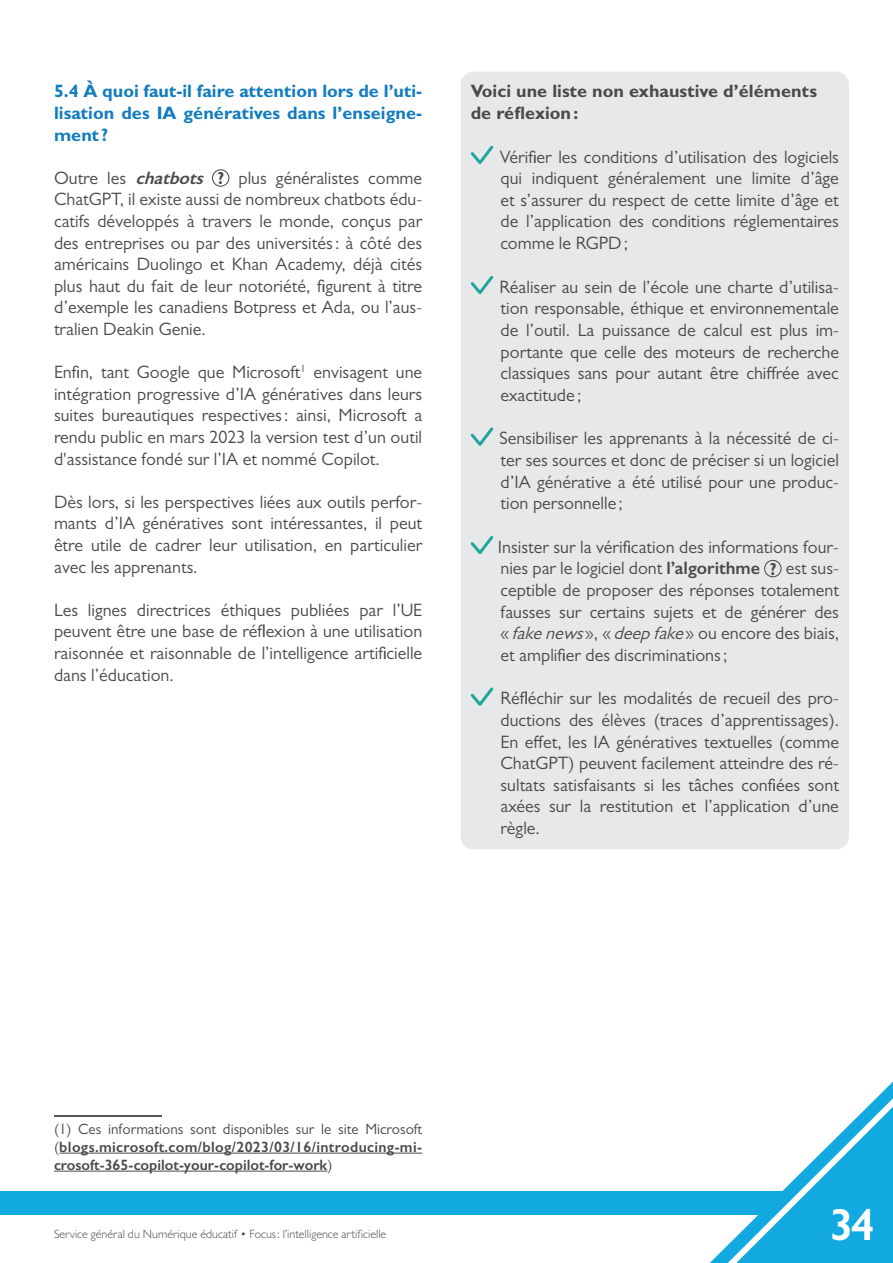
<style>
.page{position:relative;width:893px;height:1263px;background:#fff}
.page>*{position:absolute;margin:0;border:0;box-sizing:border-box;transform-origin:0 0}
.t1{font:600 45px "Gill Sans";color:#fff}
.Liste_à_puces_flèches{font:18px/21.6px "Gill Sans";color:#474b4c;text-align:justify}
.Sous_sous_titre{font:700 18px/21.6px "Gill Sans";color:#127cbf;text-align:justify}
.t2{font:700 18px/21.6px "Gill Sans";color:#474b4c}
.t3{font:700 17.4px "Gill Sans";color:#454a4b}
.Note_de_bas_de_page{font:600 15px/18px "Gill Sans";color:#474b4c;text-align:justify}
.t4{font:300 12px "Gill Sans";color:#474b4c}
.s1{font-weight:600;font-style:italic}
.s2{font-weight:600}
.s3{font-style:italic}
.s4{font-weight:400}
</style>
<div class="page">
<div style="left:0;top:1191px;width:893px;height:23px;background:#12a9e1"></div>
<svg style="left:702px;top:1081px;width:191px;height:182px"></svg>
<div style="left:461px;top:72px;width:388px;height:777px;background:#e6e8e9;border-radius:13px"></div>
<div style="left:212px;top:169px;width:17px;height:18px;border:1px solid #474b4c;border-radius:50%"></div>
<hr style="left:54px;top:1115px;width:108px;height:2px;background:#231f20">
<hr style="left:59px;top:1153px;width:363px;height:1px;background:#474b4c">
<hr style="left:54px;top:1171px;width:273px;height:1px;background:#474b4c">
<svg style="left:470px;top:145px;width:24px;height:19px"></svg>
<svg style="left:470px;top:275px;width:24px;height:20px"></svg>
<svg style="left:470px;top:427px;width:24px;height:19px"></svg>
<svg style="left:470px;top:535px;width:24px;height:20px"></svg>
<div style="left:764px;top:560px;width:18px;height:17px;border:1px solid #474b4c;border-radius:50%"></div>
<svg style="left:470px;top:687px;width:24px;height:19px"></svg>
<p class="Sous_sous_titre" style="left:54px;top:80px;width:370px">5.4 À quoi faut-il faire attention lors de l’uti&shy;lisation des IA génératives dans l’enseigne&shy;ment ?</p>
<p class="Liste_à_puces_flèches" style="left:54px;top:167px;width:156px">O u t r e l e s <span class="s1">chatbots</span></p>
<p class="t3" style="left:218px;top:167px;width:8px">?</p>
<p class="Liste_à_puces_flèches" style="left:54px;top:167px;width:370px;text-indent:184px">plus généralistes comme ChatGPT, il existe aussi de nombreux chatbots édu&shy;catifs développés à travers le monde, conçus par des entreprises ou par des universités: à côté des américains Duolingo et Khan Academy, déjà cités plus haut du fait de leur notoriété, figurent à titre d’exemple les canadiens Botpress et Ada, ou l’aus&shy;tralien Deakin Genie.</p>
<p class="Liste_à_puces_flèches" style="left:54px;top:361px;width:370px">Enfin, tant Google que Microsoft<sup>1</sup> envisagent une intégration progressive d’IA génératives dans leurs suites bureautiques respectives: ainsi, Microsoft a rendu public en mars 2023 la version test d’un outil d'assistance fondé sur l’IA et nommé Copilot.</p>
<p class="Liste_à_puces_flèches" style="left:54px;top:491px;width:370px">Dès lors, si les perspectives liées aux outils perfor&shy;mants d’IA génératives sont intéressantes, il peut être utile de cadrer leur utilisation, en particulier avec les apprenants.</p>
<p class="Liste_à_puces_flèches" style="left:54px;top:599px;width:370px">Les lignes directrices éthiques publiées par l’UE peuvent être une base de réflexion à une utilisation raisonnée et raisonnable de l’intelligence artificielle dans l’éducation.</p>
<p class="t2" style="left:471px;top:80px;width:348px">Voici une liste non exhaustive d’éléments de réflexion:</p>
<p class="Liste_à_puces_flèches" style="left:500px;top:146px;width:341px">Vérifier les conditions d’utilisation des logiciels qui indiquent généralement une limite d’âge et s’assurer du respect de cette limite d’âge et de l’application des conditions réglementaires comme le RGPD;</p>
<p class="Liste_à_puces_flèches" style="left:499px;top:276px;width:341px">Réaliser au sein de l’école une charte d’utilisa&shy;tion responsable, éthique et environnementale de l’outil. La puissance de calcul est plus im&shy;portante que celle des moteurs de recherche classiques sans pour autant être chiffrée avec exactitude ;</p>
<p class="Liste_à_puces_flèches" style="left:499px;top:427px;width:341px">Sensibiliser les apprenants à la nécessité de ci&shy;ter ses sources et donc de préciser si un logiciel d’IA générative a été utilisé pour une produc&shy;tion personnelle ;</p>
<p class="Liste_à_puces_flèches" style="left:498px;top:536px;width:343px">Insister sur la vérification des informations four&shy;nies par le logiciel dont <span class="s2">l’algorithme</span></p>
<p class="t3" style="left:770px;top:558px;width:8px">?</p>
<p class="Liste_à_puces_flèches" style="left:500px;top:557px;width:340px;text-indent:285px">est sus&shy;ceptible de proposer des réponses totalement fausses sur certains sujets et de générer des « <span class="s3">fakenews</span>», «<span class="s3">deepfake</span>» ou encore des biais, et amplifier des discriminations;</p>
<p class="Liste_à_puces_flèches" style="left:500px;top:687px;width:340px">Réfléchir sur les modalités de recueil des pro&shy;ductions des élèves (traces d’apprentissages).<br>En effet, les IA génératives textuelles (comme ChatGPT) peuvent facilement atteindre des ré&shy;sultats satisfaisants si les tâches confiées sont axées sur la restitution et l’application d’une règle.</p>
<p class="Note_de_bas_de_page" style="left:54px;top:1120px;width:370px"><span class="s4">(1) Ces informations sont disponibles sur le site Microsoft (</span>blogs.microsoft.com/blog/2023/03/16/introducing-mi&shy;crosoft-365-copilot-your-copilot-for-work<span class="s4">)</span></p>
<p class="t4" style="left:54px;top:1227px;width:334px">Service général du Numérique éducatif • Focus: l’intelligence artificielle</p>
<h1 class="t1" style="left:830px;top:1197px;width:47px">34</h1>
</div>
